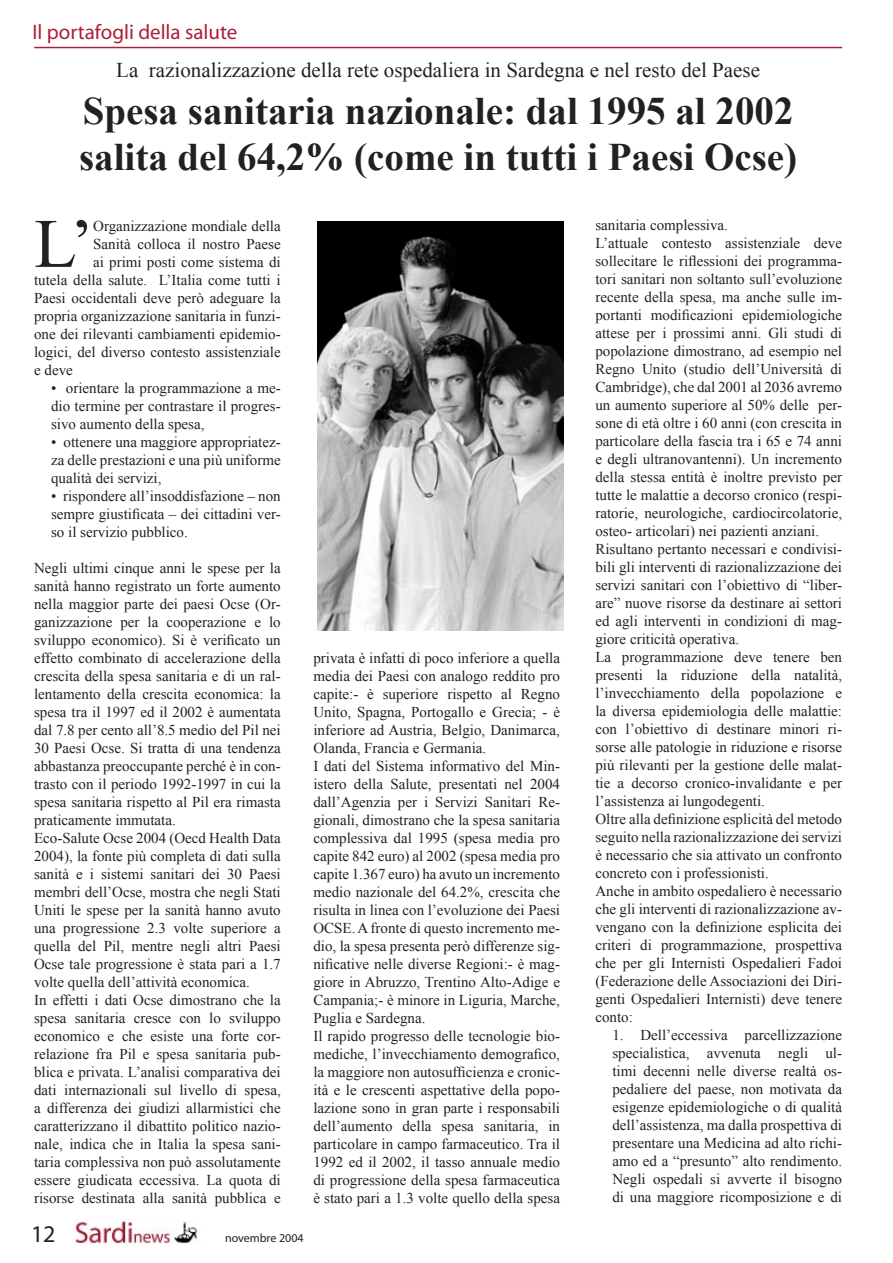
<style>
.page{position:relative;width:893px;height:1263px;background:#fff}
.page>*{position:absolute;margin:0;border:0;box-sizing:border-box;transform-origin:0 0}
.t1{font:69.3px "Times New Roman";color:#212125}
.t2{font:700 39px/46.8px "Times New Roman";color:#212125}
.t3{font:24px "Myriad";color:#212125}
.t4{font:21px "Times New Roman";color:#212125}
.t5{font:21px "Myriad";color:#aa2037}
.t6{font:15px/18px "Times New Roman";color:#212125;text-align:justify}
.t7{font:12px "Myriad";color:#212125}
</style>
<div class="page">
<img style="left:73px;top:1219px;width:127px;height:25px">
<hr style="left:34px;top:47px;width:808px;height:1px;background:#aa2037">
<img style="left:317px;top:221px;width:247px;height:409px">
<h3 class="t5" style="left:32px;top:22px;width:207px">Il portafogli della salute</h3>
<h3 class="t4" style="left:116px;top:56px;width:645px">La razionalizzazione della rete ospedaliera in Sardegna e nel resto del Paese</h3>
<h2 class="t2" style="left:79px;top:86px;width:720px">Spesa sanitaria nazionale: dal 1995 al 2002 salita del 64,2% (come in tutti i Paesi Ocse)</h2>
<h1 class="t1" style="left:34px;top:197px;width:61px">L’</h1>
<p class="t6" style="left:93px;top:217px;width:189px">Organizzazione mondiale della</p>
<p class="t6" style="left:93px;top:235px;width:189px">Sanità colloca il nostro Paese</p>
<p class="t6" style="left:93px;top:253px;width:189px">ai primi posti come sistema di</p>
<p class="t6" style="left:34px;top:271px;width:248px">tutela della salute. L’Italia come tutti i</p>
<p class="t6" style="left:34px;top:289px;width:248px">Paesi occidentali deve però adeguare la</p>
<p class="t6" style="left:34px;top:307px;width:248px">propria organizzazione sanitaria in funzi-</p>
<p class="t6" style="left:34px;top:325px;width:248px">one dei rilevanti cambiamenti epidemio-</p>
<p class="t6" style="left:34px;top:343px;width:248px">logici, del diverso contesto assistenziale</p>
<p class="t6" style="left:34px;top:361px;width:40px">e deve</p>
<p class="t6" style="left:51px;top:379px;width:231px">• orientare la programmazione a me&shy;dio termine per contrastare il progres&shy;sivo aumento della spesa,</p>
<p class="t6" style="left:51px;top:433px;width:231px">• ottenere una maggiore appropriatez&shy;za delle prestazioni e una più uniforme qualità dei servizi,</p>
<p class="t6" style="left:51px;top:487px;width:231px">• rispondere all’insoddisfazione – non sempre giustificata – dei cittadini ver&shy;so il servizio pubblico.</p>
<p class="t6" style="left:34px;top:559px;width:248px;text-align:left">Negli ultimi cinque anni le spese per la sanità hanno registrato un forte aumento nella maggior parte dei paesi Ocse (Or&shy;ganizzazione per la cooperazione e lo sviluppo economico). Si è verificato un effetto combinato di accelerazione della crescita della spesa sanitaria e di un ral&shy;lentamento della crescita economica: la spesa tra il 1997 ed il 2002 è aumentata dal 7.8 per cento all’8.5 medio del Pil nei 30 Paesi Ocse. Si tratta di una tendenza abbastanza preoccupante perché è in con&shy;trasto con il periodo 1992-1997 in cui la spesa sanitaria rispetto al Pil era rimasta praticamente immutata.<br>Eco-Salute Ocse 2004 (Oecd Health Data 2004), la fonte più completa di dati sulla sanità e i sistemi sanitari dei 30 Paesi membri dell’Ocse, mostra che negli Stati Uniti le spese per la sanità hanno avuto una progressione 2.3 volte superiore a quella del Pil, mentre negli altri Paesi Ocse tale progressione è stata pari a 1.7 volte quella dell’attività economica.<br>In effetti i dati Ocse dimostrano che la spesa sanitaria cresce con lo sviluppo economico e che esiste una forte cor&shy;relazione fra Pil e spesa sanitaria pub&shy;blica e privata. L’analisi comparativa dei dati internazionali sul livello di spesa, a differenza dei giudizi allarmistici che caratterizzano il dibattito politico nazio&shy;nale, indica che in Italia la spesa sani&shy;taria complessiva non può assolutamente essere giudicata eccessiva. La quota di risorse destinata alla sanità pubblica e</p>
<h3 class="t3" style="left:31px;top:1222px;width:26px">12</h3>
<p class="t7" style="left:225px;top:1231px;width:80px">novembre 2004</p>
<p class="t6" style="left:313px;top:649px;width:248px;text-align:left">privata è infatti di poco inferiore a quella media dei Paesi con analogo reddito pro capite:- è superiore rispetto al Regno Unito, Spagna, Portogallo e Grecia; - è inferiore ad Austria, Belgio, Danimarca, Olanda, Francia e Germania.<br>I dati del Sistema informativo del Min&shy;istero della Salute, presentati nel 2004 dall’Agenzia per i Servizi Sanitari Re&shy;gionali, dimostrano che la spesa sanitaria complessiva dal 1995 (spesa media pro capite 842 euro) al 2002 (spesa media pro capite 1.367 euro) ha avuto un incremento medio nazionale del 64.2%, crescita che risulta in linea con l’evoluzione dei Paesi OCSE. A fronte di questo incremento me&shy;dio, la spesa presenta però differenze sig&shy;nificative nelle diverse Regioni:- è mag&shy;giore in Abruzzo, Trentino Alto-Adige e Campania;- è minore in Liguria, Marche, Puglia e Sardegna.<br>Il rapido progresso delle tecnologie bio&shy;mediche, l’invecchiamento demografico, la maggiore non autosufficienza e cronic&shy;ità e le crescenti aspettative della popo&shy;lazione sono in gran parte i responsabili dell’aumento della spesa sanitaria, in particolare in campo farmaceutico. Tra il 1992 ed il 2002, il tasso annuale medio di progressione della spesa farmaceutica è stato pari a 1.3 volte quello della spesa</p>
<p class="t6" style="left:595px;top:216px;width:248px;text-align:left">sanitaria complessiva.<br>L’attuale contesto assistenziale deve sollecitare le riflessioni dei programma&shy;tori sanitari non soltanto sull’evoluzione recente della spesa, ma anche sulle im&shy;portanti modificazioni epidemiologiche attese per i prossimi anni. Gli studi di popolazione dimostrano, ad esempio nel Regno Unito (studio dell’Università di Cambridge), che dal 2001 al 2036 avremo un aumento superiore al 50% delle per&shy;sone di età oltre i 60 anni (con crescita in particolare della fascia tra i 65 e 74 anni e degli ultranovantenni). Un incremento della stessa entità è inoltre previsto per tutte le malattie a decorso cronico (respi&shy;ratorie, neurologiche, cardiocircolatorie, osteo- articolari) nei pazienti anziani.<br>Risultano pertanto necessari e condivisi&shy;bili gli interventi di razionalizzazione dei servizi sanitari con l’obiettivo di “liber&shy;are” nuove risorse da destinare ai settori ed agli interventi in condizioni di mag&shy;giore criticità operativa.<br>La programmazione deve tenere ben presenti la riduzione della natalità, l’invecchiamento della popolazione e la diversa epidemiologia delle malattie: con l’obiettivo di destinare minori ri&shy;sorse alle patologie in riduzione e risorse più rilevanti per la gestione delle malat&shy;tie a decorso cronico-invalidante e per l’assistenza ai lungodegenti.<br>Oltre alla definizione esplicità del metodo seguito nella razionalizzazione dei servizi è necessario che sia attivato un confronto concreto con i professionisti.<br>Anche in ambito ospedaliero è necessario che gli interventi di razionalizzazione av&shy;vengano con la definizione esplicita dei criteri di programmazione, prospettiva che per gli Internisti Ospedalieri Fadoi (Federazione delle Associazioni dei Diri&shy;genti Ospedalieri Internisti) deve tenere conto:</p>
<p class="t6" style="left:612px;top:1026px;width:231px">1. Dell’eccessiva parcellizzazione specialistica, avvenuta negli ul&shy;timi decenni nelle diverse realtà os&shy;pedaliere del paese, non motivata da esigenze epidemiologiche o di qualità dell’assistenza, ma dalla prospettiva di presentare una Medicina ad alto richi&shy;amo ed a “presunto” alto rendimento.<br>Negli ospedali si avverte il bisogno di una maggiore ricomposizione e di</p>
</div>
